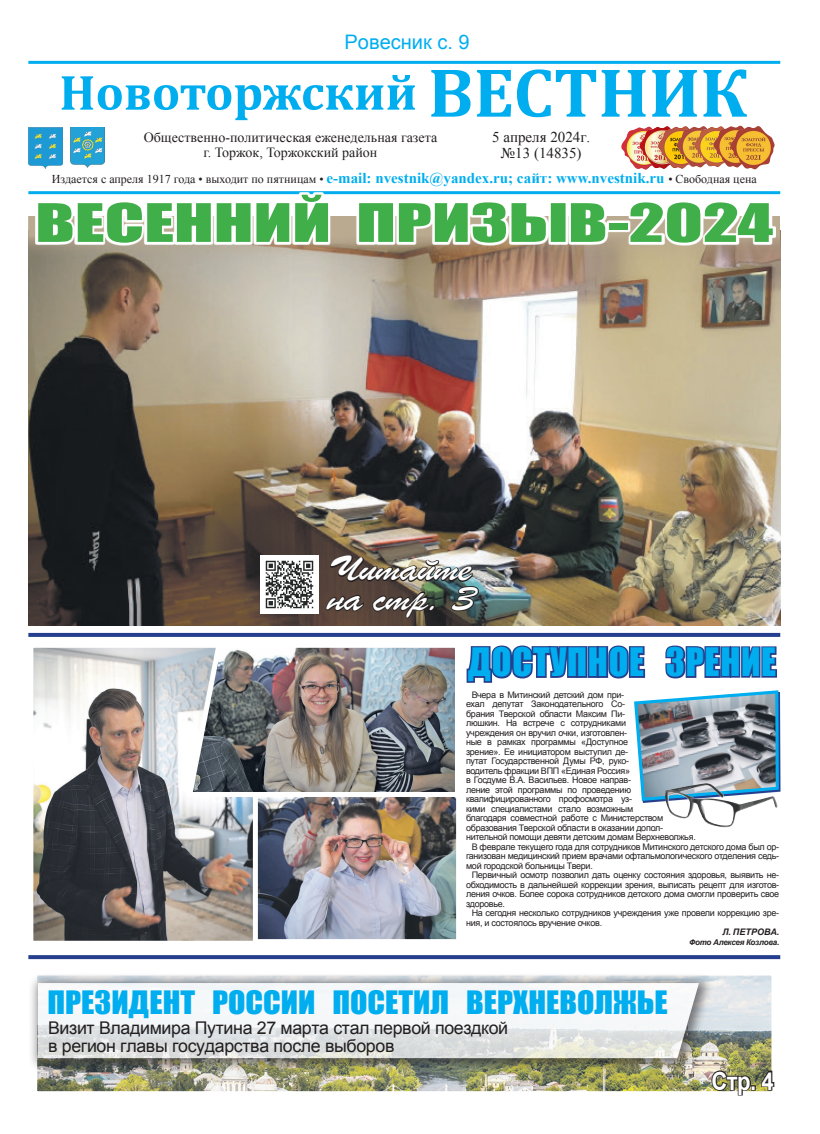
<style>
.page{position:relative;width:820px;height:1134px;background:#fff}
.page>*{position:absolute;margin:0;border:0;box-sizing:border-box;transform-origin:0 0}
.t1{font:49px "Impact";color:#40ae49;scale:1.46 1}
.t2{font:37.5px/29.5px "Brush Script";letter-spacing:-.02em;color:#fff;scale:1.21 1}
.t3{font:36px "Impact";letter-spacing:.02em;color:#00aeef}
.t4{font:29.6px "Impact";color:#00aeef;scale:1.08 1}
.t5{font:700 24.9px "Arial";color:#fff;scale:.88 1}
.t6{font:20px "Arial";color:#00aeef}
.t7{font:17.5px/17.8px "Arial";letter-spacing:-.02em;color:#231f20}
.t8{font:15px/16px "Times New Roman";color:#231f20;text-align:center}
.t9{font:14px/15px "Times New Roman";color:#231f20;text-align:center}
.t10{font:12px "Times New Roman";color:#231f20}
.t11{font:9px "Arial";letter-spacing:-.03em;color:#231f20}
.t12{font:italic 700 9px "Arial";letter-spacing:.005em;color:#231f20}
.t13{font:italic 700 8px "Arial";letter-spacing:-.03em;color:#231f20}
.s1{font-weight:700;font-size:15px;color:#00aeef}
</style>
<div class="page">
<img style="left:28px;top:261px;width:752px;height:365px">
<img style="left:38px;top:977px;width:732px;height:113px">
<div style="left:28px;top:967px;width:752px;height:133px;border:9px solid #fff"></div>
<hr style="left:28px;top:61px;width:752px;height:3px;background:#00aeef">
<svg style="left:62px;top:69px;width:684px;height:51px"></svg>
<img style="left:621px;top:127px;width:26px;height:43px">
<img style="left:639px;top:126px;width:18px;height:43px">
<img style="left:657px;top:126px;width:27px;height:43px">
<img style="left:676px;top:126px;width:26px;height:42px">
<img style="left:694px;top:126px;width:18px;height:41px">
<img style="left:712px;top:126px;width:17px;height:41px">
<img style="left:729px;top:126px;width:45px;height:43px">
<hr style="left:28px;top:191px;width:752px;height:3px;background:#00aeef">
<svg style="left:28px;top:955px;width:752px;height:4px;fill:#253f8e"></svg>
<svg style="left:28px;top:633px;width:752px;height:4px;fill:#253f8e"></svg>
<img style="left:28px;top:127px;width:34px;height:41px">
<img style="left:71px;top:127px;width:34px;height:41px">
<div style="left:28px;top:972px;width:686px;height:101px;background:#231f20;opacity:.75"></div>
<svg style="left:38px;top:983px;width:660px;height:75px;fill:#f4f7f9"></svg>
<svg style="left:710px;top:1069px;width:65px;height:27px"></svg>
<img style="left:322px;top:534px;width:158px;height:86px">
<svg style="left:28px;top:216px;width:752px;height:45px"></svg>
<svg style="left:35px;top:192px;width:741px;height:54px"></svg>
<svg style="left:37px;top:193px;width:292px;height:51px"></svg>
<svg style="left:357px;top:201px;width:249px;height:43px"></svg>
<svg style="left:628px;top:201px;width:146px;height:43px"></svg>
<img style="left:260px;top:555px;width:58px;height:58px">
<img style="left:666px;top:803px;width:112px;height:24px">
<svg style="left:466px;top:645px;width:314px;height:158px"></svg>
<img style="left:34px;top:649px;width:219px;height:291px">
<div style="left:28px;top:643px;width:432px;height:303px;border:5px solid #fff"></div>
<img style="left:259px;top:799px;width:196px;height:139px">
<div style="left:253px;top:777px;width:208px;height:167px;border:5px solid #fff"></div>
<img style="left:184px;top:643px;width:277px;height:156px">
<p class="t6" style="left:344px;top:28px;width:126px">Ровесник с. 9</p>
<p class="t9" style="left:144px;top:129px;width:295px">Общественно-политическая еженедельная газета г. Торжок, Торжокский район</p>
<p class="t8" style="left:492px;top:129px;width:100px">5 апреля 2024г. №13 (14835)</p>
<p class="t10" style="left:52px;top:170px;width:706px">Издается с апреля 1917 года • выходит по пятницам • <span class="s1">e-mail: nvestnik@yandex.ru; сайт: www.nvestnik.ru</span> • Свободная цена</p>
<p class="t1" style="left:35px;top:185px;width:506px">ВЕСЕННИЙ ПРИЗЫВ-2024</p>
<p class="t2" style="left:328px;top:554px;width:124px">Читайте на стр. 3</p>
<p class="t3" style="left:467px;top:634px;width:310px">ДОСТУПНОЕ ЗРЕНИЕ</p>
<p class="t11" style="left:471px;top:688px;width:154px">Вчера в Митинский детский дом при-</p>
<p class="t11" style="left:466px;top:698px;width:160px">ехал депутат Законодательного Со-</p>
<p class="t11" style="left:466px;top:707px;width:161px">брания Тверской области Максим Пи-</p>
<p class="t11" style="left:466px;top:717px;width:161px">люшкин. На встрече с сотрудниками</p>
<p class="t11" style="left:466px;top:726px;width:162px">учреждения он вручил очки, изготовлен-</p>
<p class="t11" style="left:466px;top:736px;width:163px">ные в рамках программы «Доступное</p>
<p class="t11" style="left:466px;top:745px;width:163px">зрение». Ее инициатором выступил де-</p>
<p class="t11" style="left:466px;top:755px;width:164px">путат Государственной Думы РФ, руко-</p>
<p class="t11" style="left:466px;top:764px;width:166px">водитель фракции ВПП «Единая Россия»</p>
<p class="t11" style="left:466px;top:774px;width:166px">в Госдуме В.А. Васильев. Новое направ-</p>
<p class="t11" style="left:466px;top:783px;width:166px">ление этой программы по проведению</p>
<p class="t11" style="left:466px;top:793px;width:167px">квалифицированного профосмотра уз-</p>
<p class="t11" style="left:466px;top:802px;width:169px">кими специалистами стало возможным</p>
<p class="t11" style="left:466px;top:812px;width:198px">благодаря совместной работе с Министерством</p>
<p class="t11" style="left:466px;top:821px;width:198px">образования Тверской области в оказании допол-</p>
<p class="t11" style="left:466px;top:831px;width:231px">нительной помощи девяти детским домам Верхневолжья.</p>
<p class="t11" style="left:471px;top:840px;width:309px">В феврале текущего года для сотрудников Митинского детского дома был ор-</p>
<p class="t11" style="left:466px;top:850px;width:314px">ганизован медицинский прием врачами офтальмологического отделения седь-</p>
<p class="t11" style="left:466px;top:859px;width:128px">мой городской больницы Твери.</p>
<p class="t11" style="left:471px;top:869px;width:309px">Первичный осмотр позволил дать оценку состояния здоровья, выявить не-</p>
<p class="t11" style="left:466px;top:878px;width:314px">обходимость в дальнейшей коррекции зрения, выписать рецепт для изготов-</p>
<p class="t11" style="left:466px;top:888px;width:314px">ления очков. Более сорока сотрудников детского дома смогли проверить свое</p>
<p class="t11" style="left:466px;top:897px;width:41px">здоровье.</p>
<p class="t11" style="left:471px;top:907px;width:309px">На сегодня несколько сотрудников учреждения уже провели коррекцию зре-</p>
<p class="t11" style="left:466px;top:916px;width:138px">ния, и состоялось вручение очков.</p>
<p class="t12" style="left:722px;top:926px;width:58px">Л. ПЕТРОВА.</p>
<p class="t13" style="left:688px;top:936px;width:92px">Фото Алексея Козлова.</p>
<p class="t4" style="left:47px;top:979px;width:575px">ПРЕЗИДЕНТ РОССИИ ПОСЕТИЛ ВЕРХНЕВОЛЖЬЕ</p>
<p class="t7" style="left:48px;top:1019px;width:461px">Визит Владимира Путина 27 марта стал первой поездкой в регион главы государства после выборов</p>
<p class="t5" style="left:711px;top:1063px;width:72px">Стр. 4</p>
</div>
